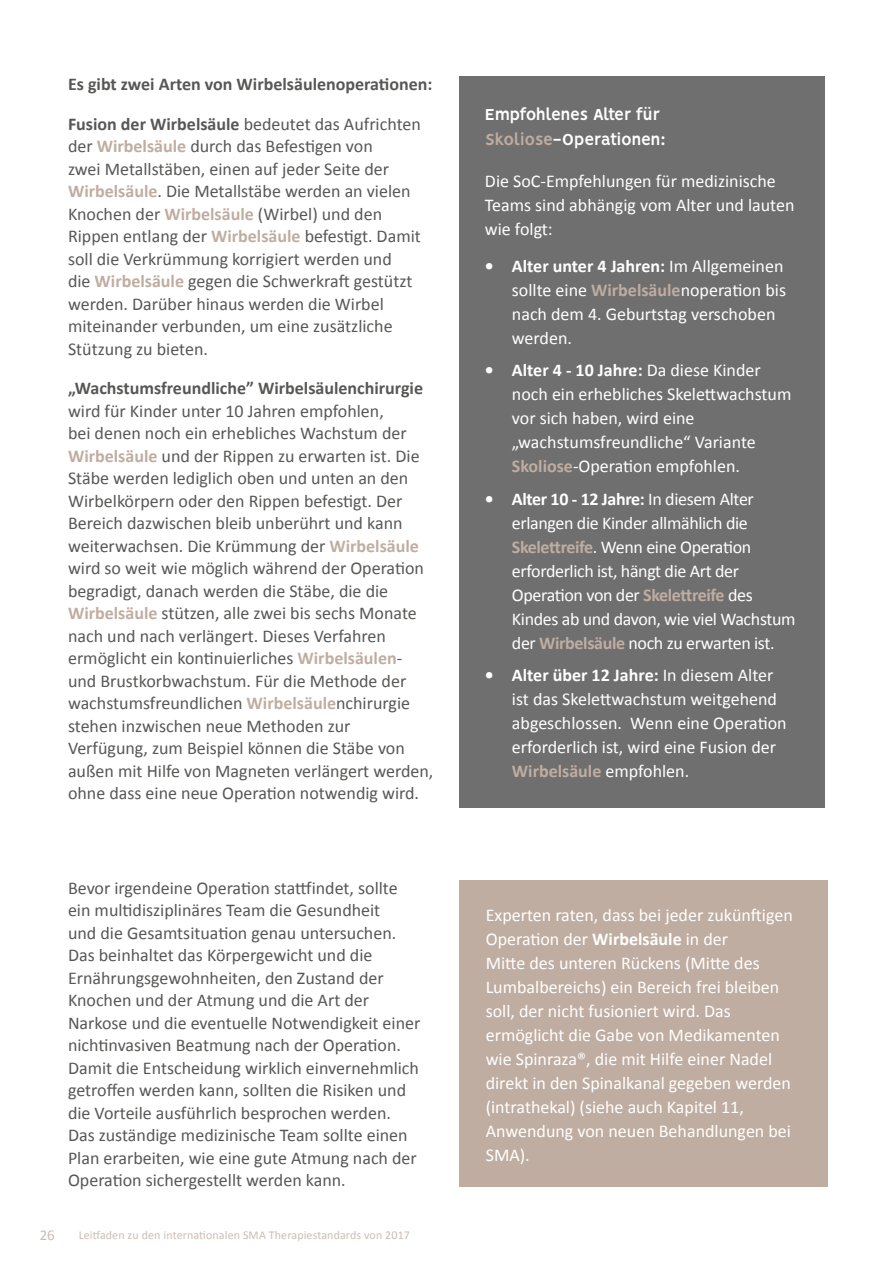
<style>
.page{position:relative;width:893px;height:1263px;background:#fff}
.page>*{position:absolute;margin:0;border:0;box-sizing:border-box;transform-origin:0 0}
.t1{font:18px/22.5px "Calibri";color:#575756}
.t2{font:18px/24px "Calibri";color:#fff}
.t3{font:18px/24px "Calibri";letter-spacing:-.02em;color:#fff}
.t4{font:700 18px/39.5px "Calibri";color:#575756}
.t5{font:700 18px/25.5px "Vision";letter-spacing:-.03em;color:#fff}
.t6{font:15px "Calibri";color:#cbbdb3}
.t7{font:12px "Calibri";letter-spacing:.01em;color:#cbbdb3}
.s1{font-weight:400}
.s2{font-weight:700;color:#c0ada1}
.s3{color:#c0ada1}
.s4{font-weight:700}
</style>
<div class="page">
<div style="left:459px;top:77px;width:366px;height:731px;background:#706f6f"></div>
<div style="left:459px;top:880px;width:369px;height:306px;background:#c0ada1"></div>
<p class="t4" style="left:68px;top:64px;width:366px">Es gibt zwei Arten von Wirbelsäulenoperationen:<br>Fusion der Wirbelsäule <span class="s1">bedeutet das Aufrichten</span></p>
<p class="t1" style="left:68px;top:135px;width:354px">der <span class="s2">Wirbelsäule</span> durch das Befestigen von<br>zwei Metallstäben, einen auf jeder Seite der <span class="s2">Wirbelsäule</span>. Die Metallstäbe werden an vielen Knochen der <span class="s2">Wirbelsäule</span> (Wirbel) und den Rippen entlang der <span class="s2">Wirbelsäule</span> befestigt. Damit soll die Verkrümmung korrigiert werden und<br>die <span class="s2">Wirbelsäule</span> gegen die Schwerkraft gestützt werden. Darüber hinaus werden die Wirbel miteinander verbunden, um eine zusätzliche Stützung zu bieten.</p>
<p class="t4" style="left:68px;top:368px;width:356px">„Wachstumsfreundliche” Wirbelsäulenchirurgie</p>
<p class="t1" style="left:68px;top:399px;width:367px">wird für Kinder unter 10 Jahren empfohlen,<br>bei denen noch ein erhebliches Wachstum der <span class="s2">Wirbelsäule</span> und der Rippen zu erwarten ist. Die Stäbe werden lediglich oben und unten an den Wirbelkörpern oder den Rippen befestigt. Der Bereich dazwischen bleib unberührt und kann weiterwachsen. Die Krümmung der <span class="s2">Wirbelsäule </span>wird so weit wie möglich während der Operation begradigt, danach werden die Stäbe, die die <span class="s2">Wirbelsäule</span> stützen, alle zwei bis sechs Monate nach und nach verlängert. Dieses Verfahren ermöglicht ein kontinuierliches <span class="s2">Wirbelsäulen&shy;</span>und Brustkorbwachstum. Für die Methode der wachstumsfreundlichen <span class="s2">Wirbelsäule</span>nchirurgie stehen inzwischen neue Methoden zur Verfügung, zum Beispiel können die Stäbe von außen mit Hilfe von Magneten verlängert werden, ohne dass eine neue Operation notwendig wird.</p>
<p class="t1" style="left:68px;top:877px;width:354px">Bevor irgendeine Operation stattfindet, sollte ein multidisziplinäres Team die Gesundheit<br>und die Gesamtsituation genau untersuchen.<br>Das beinhaltet das Körpergewicht und die Ernährungsgewohnheiten, den Zustand der Knochen und der Atmung und die Art der Narkose und die eventuelle Notwendigkeit einer nichtinvasiven Beatmung nach der Operation.<br>Damit die Entscheidung wirklich einvernehmlich getroffen werden kann, sollten die Risiken und die Vorteile ausführlich besprochen werden.<br>Das zuständige medizinische Team sollte einen Plan erarbeiten, wie eine gute Atmung nach der Operation sichergestellt werden kann.</p>
<p class="t6" style="left:40px;top:1225px;width:17px">26</p>
<p class="t7" style="left:79px;top:1227px;width:333px">Leitfaden zu den internationalen SMA Therapiestandards von 2017</p>
<p class="t5" style="left:485px;top:103px;width:182px">Empfohlenes Alter für<br><span class="s3">Skoliose</span>-Operationen:</p>
<p class="t2" style="left:485px;top:169px;width:311px">Die SoC-Empfehlungen für medizinische<br>Teams sind abhängig vom Alter und lauten wie folgt:</p>
<p class="t2" style="left:512px;top:254px;width:276px;text-indent:-27px"><span class="s4">• Alter unter 4 Jahren:</span> Im Allgemeinen sollte eine <span class="s2">Wirbelsäule</span>noperation bis nach dem 4. Geburtstag verschoben werden.</p>
<p class="t2" style="left:512px;top:358px;width:281px;text-indent:-27px"><span class="s4">• Alter 4 - 10 Jahre:</span> Da diese Kinder noch ein erhebliches Skelettwachstum vor sich haben, wird eine „wachstumsfreundliche“ Variante <span class="s2">Skoliose</span>-Operation empfohlen.</p>
<p class="t3" style="left:512px;top:487px;width:285px;text-indent:-27px"><span class="s4">• Alter 10 - 12 Jahre:</span> In diesem Alter erlangen die Kinder allmählich die <span class="s2">Skelettreife</span>. Wenn eine Operation erforderlich ist, hängt die Art der Operation von der <span class="s2">Skelettreife</span> des Kindes ab und davon, wie viel Wachstum der <span class="s2">Wirbelsäule</span> noch zu erwarten ist.</p>
<p class="t2" style="left:512px;top:663px;width:276px;text-indent:-27px"><span class="s4">• Alter über 12 Jahre:</span> In diesem Alter ist das Skelettwachstum weitgehend abgeschlossen. Wenn eine Operation erforderlich ist, wird eine Fusion der <span class="s2">Wirbelsäule</span> empfohlen.</p>
<p class="t2" style="left:486px;top:903px;width:309px">Experten raten, dass bei jeder zukünftigen Operation der <span class="s4">Wirbelsäule</span> in der<br>Mitte des unteren Rückens (Mitte des Lumbalbereichs) ein Bereich frei bleiben soll, der nicht fusioniert wird. Das ermöglicht die Gabe von Medikamenten wie Spinraza®, die mit Hilfe einer Nadel direkt in den Spinalkanal gegeben werden (intrathekal) (siehe auch Kapitel 11, Anwendung von neuen Behandlungen bei SMA).</p>
</div>
